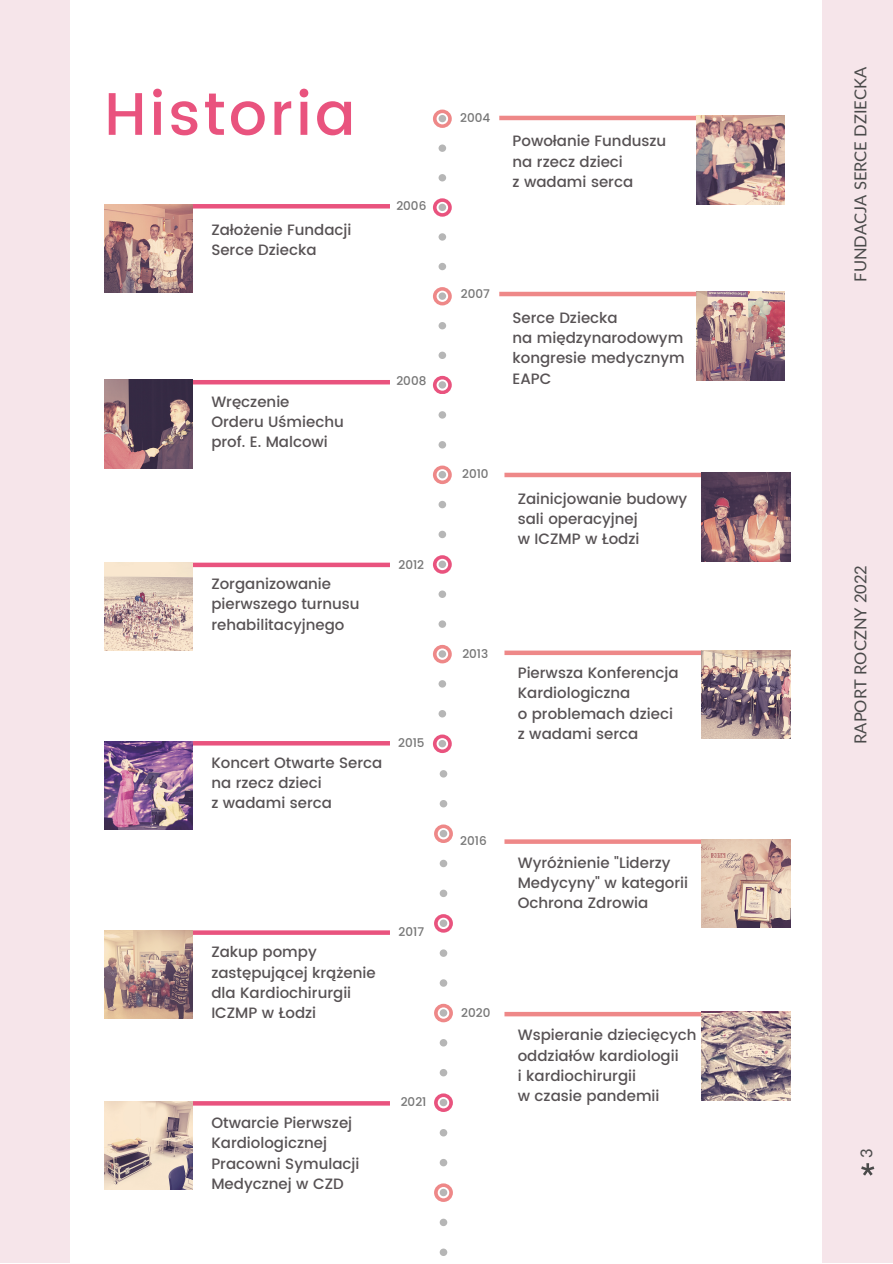
<style>
.page{position:relative;width:893px;height:1264px;background:#fff}
.page>*{position:absolute;margin:0;border:0;box-sizing:border-box;transform-origin:0 0}
.t1{font:500 60px "Poppins";letter-spacing:.05em;color:#e9537e}
.t2{font:52.2px "Gidole";color:#4a4a4a}
.t3{font:16.5px "Lato";color:#4a4a4a}
.t4{font:500 15px/20.2px "Poppins";color:#575254}
.t5{font:500 12px "Poppins";color:#757575}
</style>
<div class="page">
<div style="left:0;top:0;width:892px;height:1262px;background:#f6e5ea"></div>
<div style="left:71px;top:0;width:750px;height:1262px;background:#fff"></div>
<svg style="left:433px;top:376px;width:19px;height:18px"></svg>
<svg style="left:433px;top:287px;width:19px;height:18px"></svg>
<svg style="left:433px;top:198px;width:19px;height:19px"></svg>
<svg style="left:433px;top:110px;width:19px;height:18px"></svg>
<div style="left:438px;top:351px;width:8px;height:8px;background:#b6b6b6;border-radius:50%"></div>
<div style="left:438px;top:322px;width:8px;height:7px;background:#b6b6b6;border-radius:50%"></div>
<div style="left:438px;top:292px;width:8px;height:8px;background:#b6b6b6;border-radius:50%"></div>
<div style="left:438px;top:263px;width:8px;height:7px;background:#b6b6b6;border-radius:50%"></div>
<div style="left:438px;top:233px;width:8px;height:8px;background:#b6b6b6;border-radius:50%"></div>
<div style="left:438px;top:204px;width:8px;height:7px;background:#b6b6b6;border-radius:50%"></div>
<div style="left:438px;top:174px;width:8px;height:7px;background:#b6b6b6;border-radius:50%"></div>
<div style="left:438px;top:144px;width:8px;height:8px;background:#b6b6b6;border-radius:50%"></div>
<div style="left:438px;top:115px;width:8px;height:7px;background:#b6b6b6;border-radius:50%"></div>
<svg style="left:433px;top:734px;width:19px;height:19px"></svg>
<svg style="left:433px;top:645px;width:19px;height:18px"></svg>
<svg style="left:433px;top:555px;width:19px;height:18px"></svg>
<svg style="left:433px;top:465px;width:19px;height:19px"></svg>
<div style="left:438px;top:710px;width:8px;height:7px;background:#b6b6b6;border-radius:50%"></div>
<div style="left:438px;top:680px;width:8px;height:7px;background:#b6b6b6;border-radius:50%"></div>
<div style="left:438px;top:650px;width:8px;height:7px;background:#b6b6b6;border-radius:50%"></div>
<div style="left:438px;top:620px;width:8px;height:8px;background:#b6b6b6;border-radius:50%"></div>
<div style="left:438px;top:590px;width:8px;height:8px;background:#b6b6b6;border-radius:50%"></div>
<div style="left:438px;top:560px;width:8px;height:8px;background:#b6b6b6;border-radius:50%"></div>
<div style="left:438px;top:530px;width:8px;height:8px;background:#b6b6b6;border-radius:50%"></div>
<div style="left:438px;top:501px;width:8px;height:7px;background:#b6b6b6;border-radius:50%"></div>
<div style="left:438px;top:441px;width:8px;height:7px;background:#b6b6b6;border-radius:50%"></div>
<div style="left:438px;top:411px;width:8px;height:7px;background:#b6b6b6;border-radius:50%"></div>
<div style="left:438px;top:471px;width:8px;height:7px;background:#b6b6b6;border-radius:50%"></div>
<hr style="left:104px;top:204px;width:286px;height:4px;background:#e9537e">
<svg style="left:434px;top:1093px;width:19px;height:18px"></svg>
<svg style="left:434px;top:1003px;width:19px;height:19px"></svg>
<svg style="left:434px;top:914px;width:19px;height:18px"></svg>
<svg style="left:434px;top:824px;width:19px;height:19px"></svg>
<div style="left:439px;top:1068px;width:8px;height:8px;background:#b6b6b6;border-radius:50%"></div>
<div style="left:439px;top:1039px;width:8px;height:7px;background:#b6b6b6;border-radius:50%"></div>
<div style="left:439px;top:1009px;width:8px;height:7px;background:#b6b6b6;border-radius:50%"></div>
<div style="left:439px;top:979px;width:8px;height:7px;background:#b6b6b6;border-radius:50%"></div>
<div style="left:439px;top:949px;width:8px;height:7px;background:#b6b6b6;border-radius:50%"></div>
<div style="left:439px;top:919px;width:8px;height:8px;background:#b6b6b6;border-radius:50%"></div>
<div style="left:439px;top:889px;width:8px;height:8px;background:#b6b6b6;border-radius:50%"></div>
<div style="left:439px;top:859px;width:8px;height:8px;background:#b6b6b6;border-radius:50%"></div>
<div style="left:439px;top:800px;width:8px;height:7px;background:#b6b6b6;border-radius:50%"></div>
<div style="left:439px;top:770px;width:8px;height:7px;background:#b6b6b6;border-radius:50%"></div>
<div style="left:439px;top:829px;width:8px;height:8px;background:#b6b6b6;border-radius:50%"></div>
<hr style="left:104px;top:380px;width:286px;height:4px;background:#e9537e">
<div style="left:104px;top:562px;width:286px;height:5px;background:#e9537e"></div>
<hr style="left:104px;top:741px;width:286px;height:4px;background:#e9537e">
<hr style="left:499px;top:116px;width:286px;height:4px;background:#e88">
<hr style="left:499px;top:292px;width:286px;height:4px;background:#e88">
<div style="left:504px;top:472px;width:286px;height:5px;background:#e88"></div>
<div style="left:504px;top:650px;width:286px;height:5px;background:#e88"></div>
<svg style="left:504px;top:839px;width:197px;height:4px"></svg>
<div style="left:504px;top:1011px;width:286px;height:5px;background:#e88"></div>
<img style="left:696px;top:116px;width:88px;height:88px">
<svg style="left:192px;top:930px;width:198px;height:4px"></svg>
<img style="left:104px;top:204px;width:88px;height:88px">
<svg style="left:192px;top:1101px;width:198px;height:4px"></svg>
<img style="left:104px;top:380px;width:88px;height:88px">
<img style="left:696px;top:292px;width:88px;height:88px">
<img style="left:701px;top:472px;width:89px;height:89px">
<img style="left:104px;top:562px;width:88px;height:89px">
<img style="left:701px;top:650px;width:89px;height:89px">
<img style="left:104px;top:741px;width:88px;height:88px">
<img style="left:701px;top:839px;width:89px;height:88px">
<img style="left:104px;top:930px;width:88px;height:88px">
<img style="left:701px;top:1011px;width:89px;height:89px">
<img style="left:104px;top:1101px;width:88px;height:88px">
<svg style="left:434px;top:1183px;width:19px;height:18px"></svg>
<div style="left:439px;top:1248px;width:8px;height:7px;background:#b6b6b6;border-radius:50%"></div>
<div style="left:439px;top:1218px;width:8px;height:8px;background:#b6b6b6;border-radius:50%"></div>
<div style="left:439px;top:1158px;width:8px;height:8px;background:#b6b6b6;border-radius:50%"></div>
<div style="left:439px;top:1128px;width:8px;height:8px;background:#b6b6b6;border-radius:50%"></div>
<div style="left:439px;top:1188px;width:8px;height:8px;background:#b6b6b6;border-radius:50%"></div>
<h1 class="t1" style="left:104px;top:79px;width:253px">Historia</h1>
<p class="t4" style="left:211px;top:220px;width:142px">Założenie Fundacji<br>Serce Dziecka</p>
<p class="t5" style="left:396px;top:197px;width:31px">2006</p>
<p class="t4" style="left:211px;top:391px;width:134px">Wręczenie<br>Orderu Uśmiechu prof. E. Malcowi</p>
<p class="t5" style="left:396px;top:372px;width:31px">2008</p>
<p class="t4" style="left:211px;top:574px;width:150px">Zorganizowanie pierwszego turnusu rehabilitacyjnego</p>
<p class="t5" style="left:398px;top:556px;width:27px">2012</p>
<p class="t4" style="left:211px;top:752px;width:172px">Koncert Otwarte Serca na rzecz dzieci<br>z wadami serca</p>
<p class="t5" style="left:398px;top:734px;width:28px">2015</p>
<p class="t4" style="left:211px;top:942px;width:166px">Zakup pompy zastępującej krążenie dla Kardiochirurgii<br>ICZMP w Łodzi</p>
<p class="t5" style="left:398px;top:923px;width:27px">2017</p>
<p class="t4" style="left:211px;top:1112px;width:149px">Otwarcie Pierwszej<br>Kardiologicznej<br>Pracowni Symulacji<br>Medycznej w CZD</p>
<p class="t5" style="left:400px;top:1093px;width:27px">2021</p>
<p class="t5" style="left:460px;top:109px;width:32px">2004</p>
<p class="t4" style="left:512px;top:131px;width:155px">Powołanie Funduszu na rzecz dzieci<br>z wadami serca</p>
<p class="t5" style="left:461px;top:285px;width:31px">2007</p>
<p class="t4" style="left:512px;top:307px;width:174px">Serce Dziecka<br>na międzynarodowym kongresie medycznym<br>EAPC</p>
<p class="t5" style="left:462px;top:465px;width:28px">2010</p>
<p class="t4" style="left:517px;top:488px;width:171px">Zainicjowanie budowy sali operacyjnej<br>w ICZMP w Łodzi</p>
<p class="t5" style="left:462px;top:645px;width:27px">2013</p>
<p class="t4" style="left:517px;top:663px;width:162px">Pierwsza Konferencja<br>Kardiologiczna<br>o problemach dzieci z wadami serca</p>
<p class="t5" style="left:460px;top:832px;width:28px">2016</p>
<p class="t4" style="left:517px;top:852px;width:172px">Wyróżnienie "Liderzy<br>Medycyny" w kategorii<br>Ochrona Zdrowia</p>
<p class="t5" style="left:461px;top:1004px;width:31px">2020</p>
<p class="t4" style="left:517px;top:1025px;width:180px">Wspieranie dziecięcych oddziałów kardiologii<br>i kardiochirurgii<br>w czasie pandemii</p>
<p class="t3" style="left:850px;top:282px;width:216px;rotate:-90deg">FUNDACJA SERCE DZIECKA</p>
<p class="t3" style="left:850px;top:744px;width:180px;rotate:-90deg">RAPORT ROCZNY 2022</p>
<p class="t3" style="left:856px;top:1158px;width:11px;rotate:-90deg">3</p>
<h2 class="t2" style="left:858px;top:1151px;width:20px">*</h2>
</div>
